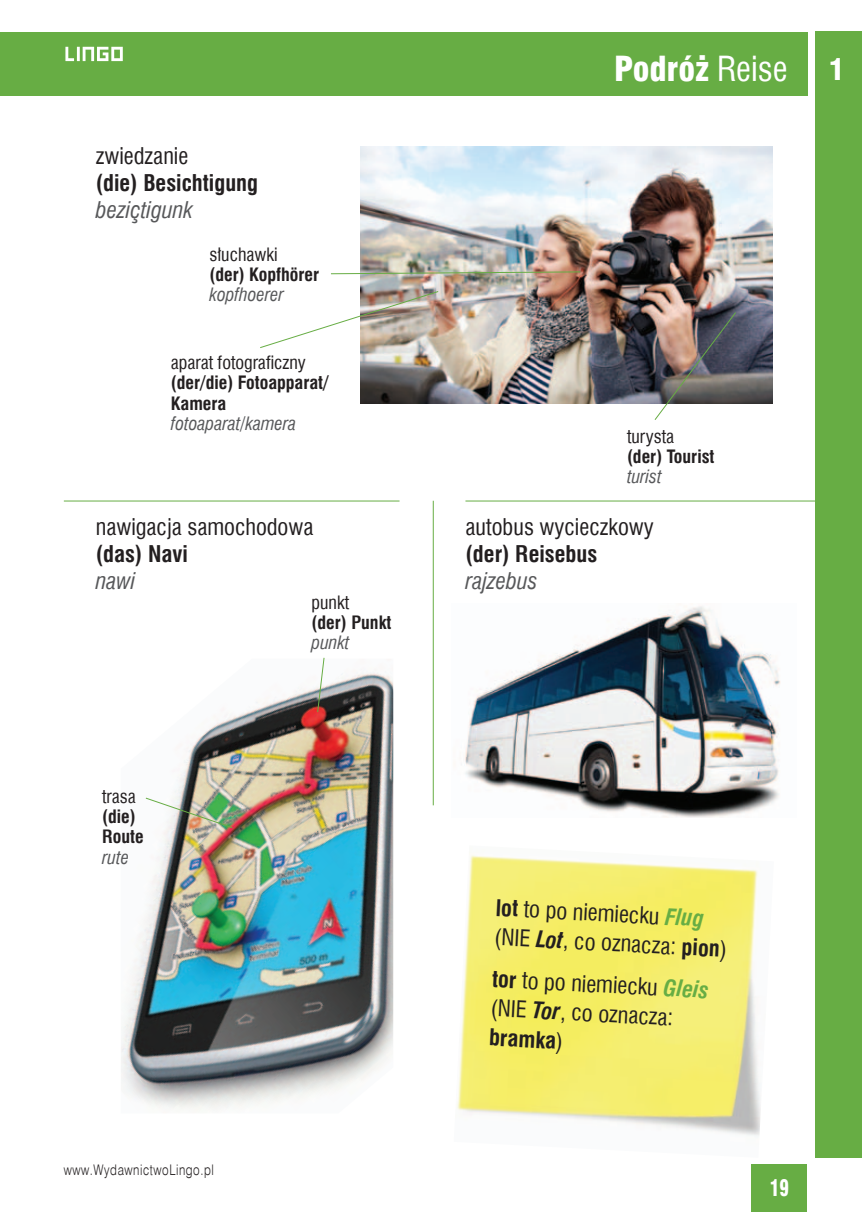
<style>
.page{position:relative;width:862px;height:1212px;background:#fff}
.page>*{position:absolute;margin:0;border:0;box-sizing:border-box;transform-origin:0 0}
.t1{font:33.75px "Swis 721 Blk Cn EU";color:#fff}
.pamietaj{font:22.5px/29.2px "Swis 721 Cn EU";color:#231f20}
.slowka{font:22.5px/27px "Swis 721 Cn EU";color:#231f20}
.slowka-2{font:700 22.5px/27px "Swis 721 Cn EU";color:#231f20}
.t2{font:22.5px "Swis 721 Blk Cn EU";color:#fff;scale:.8 1}
.slowka_male{font:700 18px/20.2px "Swis 721 Cn EU";color:#231f20}
.t3{font:14.62px "Swis 721 Lt EU";letter-spacing:.05em;color:#231f20;scale:.8 1}
.s1{font-weight:400}
.s2{font-weight:400;font-style:italic;color:#57585a}
.s3{font-weight:700}
.s4{font-style:italic;color:#57585a}
.s5{font-family:"Swis 721 Cn EU"}
.s6{font-size:29.25px}
.s7{font-weight:700;font-style:italic;color:#67ad44}
.s8{font-weight:700;font-style:italic}
</style>
<div class="page">
<div style="left:0;top:32px;width:807px;height:64px;background:#67ad44"></div>
<div style="left:815px;top:32px;width:46px;height:1126px;background:#67ad44"></div>
<div style="left:751px;top:1164px;width:55px;height:48px;background:#67ad44"></div>
<svg style="left:65px;top:47px;width:58px;height:14px"></svg>
<img style="left:465px;top:606px;width:316px;height:212px">
<img style="left:360px;top:147px;width:412px;height:256px">
<img style="left:121px;top:659px;width:272px;height:452px">
<img style="left:145px;top:797px;width:88px;height:31px">
<svg style="left:317px;top:657px;width:7px;height:56px"></svg>
<hr style="left:64px;top:501px;width:335px;height:1px;background:#67ad44">
<hr style="left:432px;top:501px;width:1px;height:304px;background:#67ad44">
<hr style="left:465px;top:501px;width:387px;height:1px;background:#67ad44">
<svg style="left:331px;top:271px;width:249px;height:3px"></svg>
<img style="left:260px;top:291px;width:178px;height:57px">
<img style="left:653px;top:312px;width:83px;height:108px">
<img style="left:457px;top:855px;width:304px;height:281px">
<p class="slowka-2" style="left:96px;top:143px;width:164px"><span class="s1">zwiedzanie<br></span>(die) Besichtigung <span class="s2">beziçtigunk</span></p>
<p class="slowka_male" style="left:209px;top:245px;width:111px"><span class="s1">słuchawki<br></span>(der) Kopfhörer <span class="s2">kopfhoerer</span></p>
<p class="slowka_male" style="left:171px;top:353px;width:159px"><span class="s1">aparat fotograficzny </span>(der/die) Fotoapparat/<br>Kamera <span class="s2">fotoaparat/kamera</span></p>
<p class="slowka" style="left:96px;top:513px;width:219px">nawigacja samochodowa <span class="s3">(das) Navi<br></span><span class="s4">nawi</span></p>
<p class="slowka_male" style="left:102px;top:787px;width:43px"><span class="s1">trasa </span>(die)<br>Route <span class="s2">rute</span></p>
<p class="slowka_male" style="left:311px;top:593px;width:81px"><span class="s1">punkt<br></span>(der) Punkt <span class="s2">punkt</span></p>
<p class="t3" style="left:64px;top:1160px;width:189px">www.WydawnictwoLingo.pl</p>
<h1 class="t1" style="left:614px;top:48px;width:231px">Podróż <span class="s5">Reise</span> <span class="s6">1</span></h1>
<p class="slowka_male" style="left:626px;top:427px;width:89px"><span class="s1">turysta<br></span>(der) Tourist <span class="s2">turist</span></p>
<p class="slowka" style="left:465px;top:513px;width:190px">autobus wycieczkowy <span class="s3">(der) Reisebus </span><span class="s4">rajzebus</span></p>
<p class="pamietaj" style="left:496px;top:893px;width:234px;rotate:3deg"><span class="s3">lot</span> to po niemiecku <span class="s7">Flug </span>(NIE <span class="s8">Lot</span>, co oznacza: <span class="s3">pion</span>)</p>
<p class="pamietaj" style="left:492px;top:964px;width:218px;rotate:3deg"><span class="s3">tor</span> to po niemiecku <span class="s7">Gleis </span>(NIE <span class="s8">Tor</span>, co oznacza: <span class="s3">bramka</span>)</p>
<p class="t2" style="left:769px;top:1174px;width:26px">19</p>
</div>
